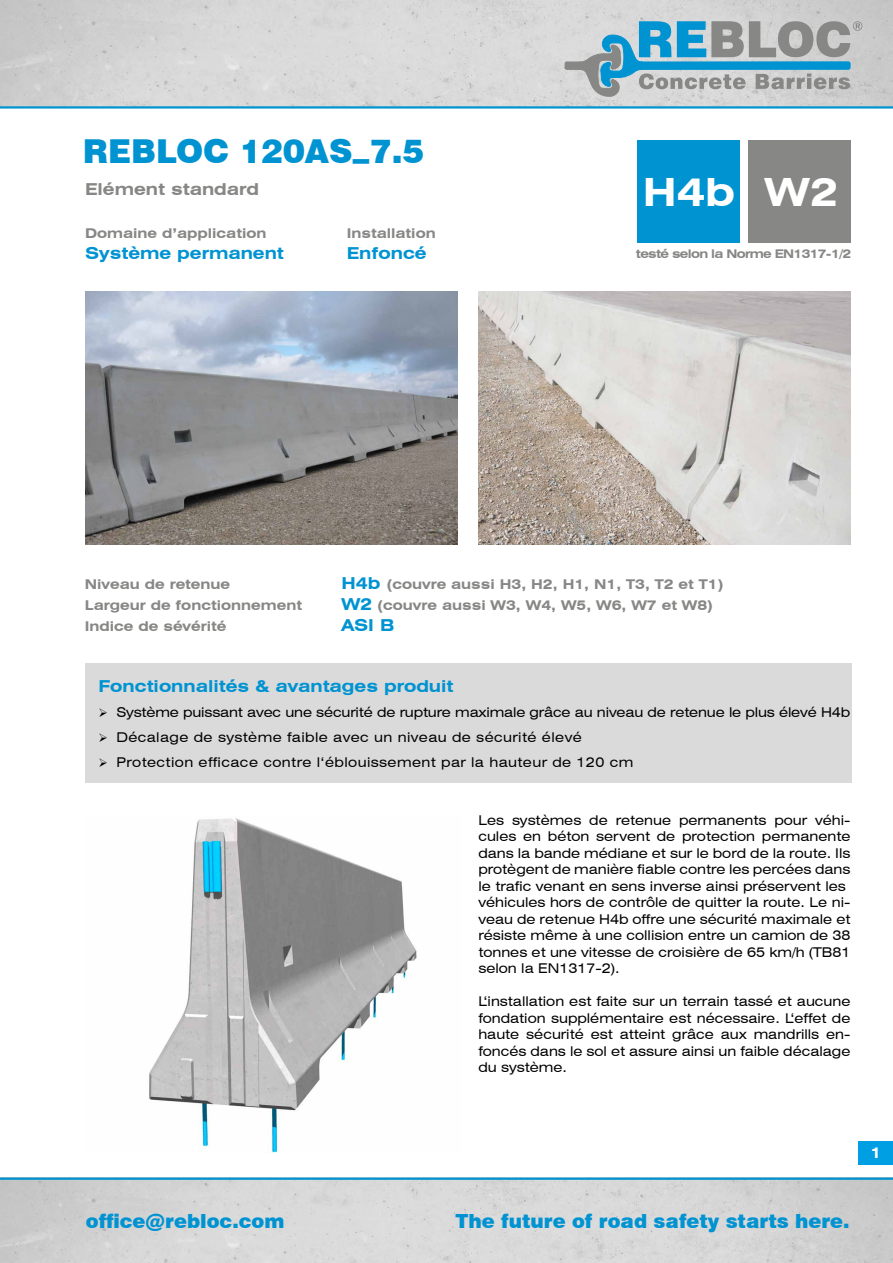
<style>
.page{position:relative;width:893px;height:1263px;background:#fff}
.page>*{position:absolute;margin:0;border:0;box-sizing:border-box;transform-origin:0 0}
.t1{font:700 expanded 39px "Swiss 721 BT";color:#fff}
.t2{font:900 33px "Swiss 721 BT";color:#0093d2}
.t3{font:900 19.5px "Swiss 721 BT";color:#0093d2}
.t4{font:700 expanded 16.5px "Swiss 721 BT";color:#0093d2}
.t5{font:700 expanded 16.5px "Swiss 721 BT";color:#878786}
.t6{font:700 expanded 15px "Swiss 721 BT";color:#fff}
.t7{font:expanded 13.5px/16.5px "Swiss 721 BT";color:#000}
.t8{font:700 expanded 13.5px "Swiss 721 BT";color:#878786}
.t9{font:expanded 13.5px "Swiss 721 BT";letter-spacing:.03em;color:#000}
.t10{font:700 expanded 12px "Swiss 721 BT";letter-spacing:-.055em;color:#878786}
.s1{font-size:16.5px;color:#0093d2}
</style>
<div class="page">
<div style="left:859px;top:1141px;width:34px;height:23px;background:#009ee3"></div>
<img style="left:0;top:1180px;width:893px;height:83px">
<img style="left:0;top:0;width:893px;height:106px">
<hr style="left:0;top:106px;width:893px;height:3px;background:#0093d2">
<hr style="left:0;top:1177px;width:893px;height:3px;background:#0093d2">
<div style="left:85px;top:663px;width:766px;height:119px;background:#dadada"></div>
<img style="left:85px;top:291px;width:372px;height:254px">
<img style="left:478px;top:291px;width:372px;height:254px">
<div style="left:638px;top:140px;width:102px;height:102px;background:#0093d2"></div>
<div style="left:748px;top:140px;width:102px;height:102px;background:#878786"></div>
<img style="left:149px;top:818px;width:268px;height:334px">
<svg style="left:564px;top:21px;width:298px;height:76px"></svg>
<h2 class="t2" style="left:83px;top:131px;width:343px">REBLOC 120AS_7.5</h2>
<p class="t5" style="left:85px;top:179px;width:176px">Elément standard</p>
<h1 class="t1" style="left:643px;top:169px;width:197px">H4b W2</h1>
<p class="t8" style="left:85px;top:225px;width:183px">Domaine d’application</p>
<p class="t4" style="left:85px;top:244px;width:200px">Système permanent</p>
<p class="t8" style="left:347px;top:225px;width:90px">Installation</p>
<p class="t4" style="left:347px;top:244px;width:81px">Enfoncé</p>
<p class="t10" style="left:636px;top:246px;width:217px">testé selon la Norme EN1317-1/2</p>
<p class="t8" style="left:85px;top:576px;width:147px">Niveau de retenue</p>
<p class="t8" style="left:341px;top:576px;width:384px"><span class="s1">H4b</span> (couvre aussi H3, H2, H1, N1, T3, T2 et T1)</p>
<p class="t8" style="left:85px;top:597px;width:219px">Largeur de fonctionnement</p>
<p class="t8" style="left:341px;top:597px;width:373px"><span class="s1">W2</span> (couvre aussi W3, W4, W5, W6, W7 et W8)</p>
<p class="t8" style="left:85px;top:618px;width:143px">Indice de sévérité</p>
<p class="t4" style="left:341px;top:615px;width:54px">ASI B</p>
<p class="t4" style="left:98px;top:676px;width:357px">Fonctionnalités &amp; avantages produit</p>
<p class="t7" style="left:98px;top:704px;width:753px">➢ Système puissant avec une sécurité de rupture maximale grâce au niveau de retenue le plus élevé H4b</p>
<p class="t9" style="left:98px;top:729px;width:485px">➢ Décalage de système faible avec un niveau de sécurité élevé</p>
<p class="t9" style="left:98px;top:754px;width:536px">➢ Protection efficace contre l‘éblouissement par la hauteur de 120 cm</p>
<p class="t7" style="left:478px;top:811px;width:374px">Les systèmes de retenue permanents pour véhi&shy;cules en béton servent de protection permanente dans la bande médiane et sur le bord de la route. Ils protègent de manière fiable contre les percées dans le trafic venant en sens inverse ainsi préservent les véhicules hors de contrôle de quitter la route. Le ni&shy;veau de retenue H4b offre une sécurité maximale et résiste même à une collision entre un camion de 38 tonnes et une vitesse de croisière de 65 km/h (TB81 selon la EN1317-2).</p>
<p class="t7" style="left:478px;top:993px;width:374px;text-align:justify">L‘installation est faite sur un terrain tassé et aucune fondation supplémentaire est nécessaire. L‘effet de haute sécurité est atteint grâce aux mandrills en&shy;foncés dans le sol et assure ainsi un faible décalage du système.</p>
<h3 class="t3" style="left:86px;top:1210px;width:200px">office@rebloc.com</h3>
<h3 class="t3" style="left:456px;top:1210px;width:396px">The future of road safety starts here.</h3>
<p class="t6" style="left:870px;top:1144px;width:12px">1</p>
</div>
